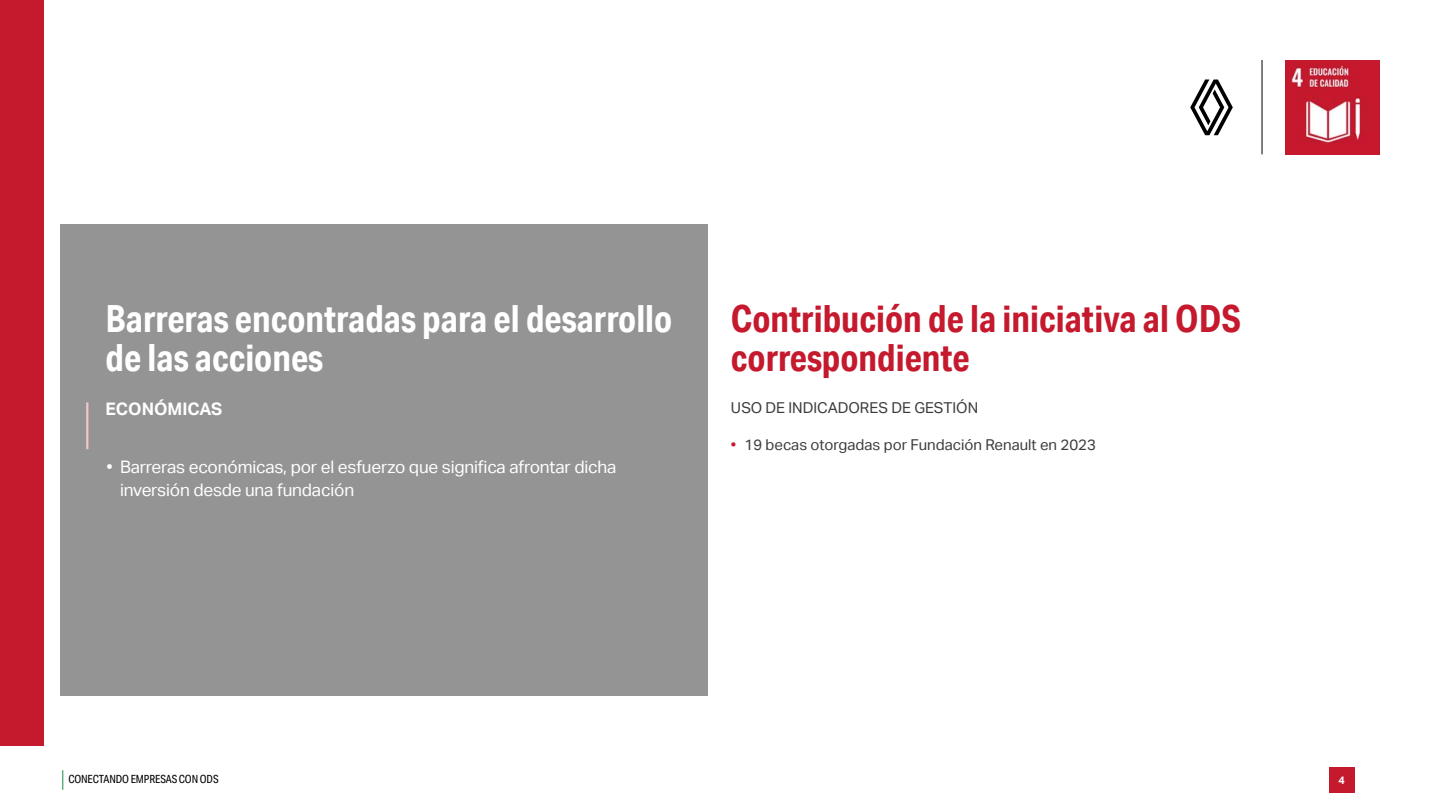
<style>
.page{position:relative;width:1440px;height:810px;background:#fff}
.page>*{position:absolute;margin:0;border:0;box-sizing:border-box;transform-origin:0 0}
.t1{font:700 37.5px/38.2px "Aktiv Grotesk Cd";color:#fff}
.t2{font:700 37.5px/38.2px "Aktiv Grotesk Cd";color:#c5192d}
.t3{font:17.25px/23.2px "Aktiv Grotesk";letter-spacing:-.01em;color:#fff}
.t4{font:700 17.25px "Aktiv Grotesk";color:#fff}
.t5{font:15px "Aktiv Grotesk";color:#3c3c3b}
.t6{font:11.25px "Aktiv Grotesk Cd";letter-spacing:-.01em;color:#000}
.t7{font:700 10.88px "Aktiv Grotesk";color:#fff}
.s1{color:#c5192d}
</style>
<div class="page">
<svg style="left:62px;top:770px;width:1px;height:20px"></svg>
<div style="left:1329px;top:767px;width:25px;height:26px;background:#c5192d"></div>
<img style="left:1285px;top:60px;width:95px;height:95px">
<hr style="left:1262px;top:60px;width:1px;height:94px;background:#000">
<svg style="left:1190px;top:80px;width:43px;height:55px"></svg>
<div style="left:0;top:0;width:44px;height:746px;background:#c5192d"></div>
<div style="left:60px;top:225px;width:648px;height:471px;background:#949494"></div>
<hr style="left:86px;top:402px;width:2px;height:47px;background:#f0c6ca">
<h1 class="t1" style="left:106px;top:299px;width:568px">Barreras encontradas para el desarrollo de las acciones</h1>
<p class="t4" style="left:106px;top:399px;width:118px">ECONÓMICAS</p>
<p class="t3" style="left:120px;top:455px;width:498px;text-indent:-14px">• Barreras económicas, por el esfuerzo que significa afrontar dicha inversión desde una fundación</p>
<h1 class="t2" style="left:731px;top:299px;width:512px">Contribución de la iniciativa al ODS correspondiente</h1>
<p class="t5" style="left:731px;top:399px;width:249px">USO DE INDICADORES DE GESTIÓN</p>
<p class="t5" style="left:731px;top:436px;width:367px"><span class="s1">•</span> 19 becas otorgadas por Fundación Renault en 2023</p>
<p class="t6" style="left:68px;top:773px;width:152px">CONECTANDO EMPRESAS CON ODS</p>
<p class="t7" style="left:1338px;top:774px;width:8px">4</p>
</div>
